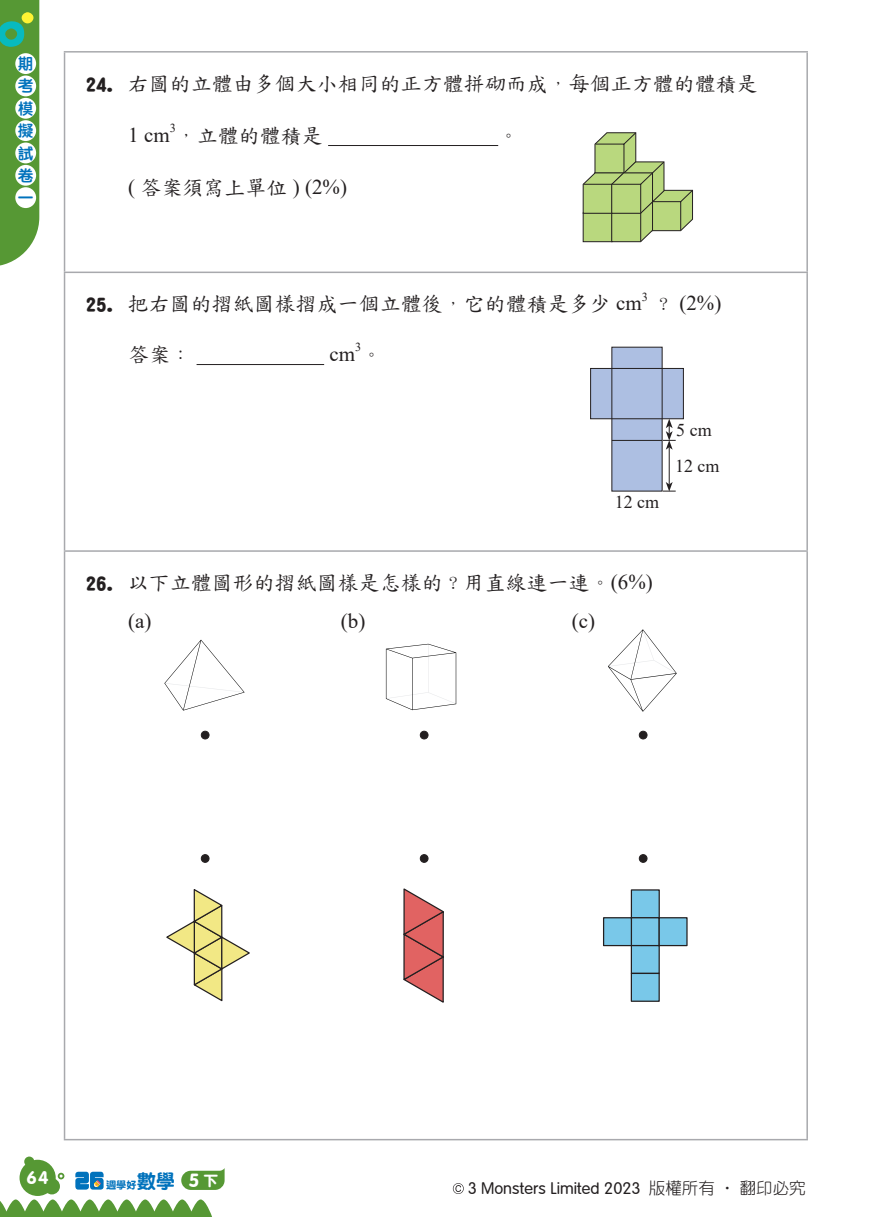
<style>
.page{position:relative;width:893px;height:1217px;background:#fff}
.page>*{position:absolute;margin:0;border:0;box-sizing:border-box;transform-origin:0 0}
.內文{font:21px "DFHK Std Kai W5 HKSCS U";color:#231f20}
.MC_3分題{font:21px "Times New Roman";color:#231f20}
.內文-2{font:21px "Times New Roman";color:#231f20}
.MC_4分題{font:21px "DFHK Std Kai W5 HKSCS U";color:#231f20}
.MC_4分題-2{font:21px "Times New Roman";color:#231f20}
.內文-3{font:21px "DF Gang Bi W2 WIN BF";color:#231f20}
.內文-4{font:18px "Times New Roman";color:#231f20}
.t1{font:700 18px "INLVAG Round";color:#fff}
.t2{font:300 16.5px "INLVAG Round";color:#231f20}
.t3{font:15px/22.4px "ST Yuanti TC Bold";color:#0072bc}
.內文-5{font:12.3px "Times New Roman";color:#231f20}
.MC_4分題-3{font:12.3px "Times New Roman";color:#231f20}
.t4{font:10.2px "DFN Yuan W9 WIN BF";color:#0072bc}
.s1{font-family:"DFN Yuan W9 WIN BF"}
.s2{font-family:"DF Gang Bi W2 WIN BF"}
.s3{font-family:"Times New Roman"}
.s4{font-size:19.35px}
.s5{font-family:"INLVAG Round";font-weight:700;font-size:18.6px;color:#fff}
.s6{font-family:"DF Yuan Lt HK BF";font-weight:400}
</style>
<div class="page">
<svg style="left:0;top:0;width:39px;height:266px;background:#5fa148"></svg>
<div style="left:15px;top:75px;width:21px;height:21px;background:#fff;border-radius:50%"></div>
<div style="left:15px;top:98px;width:21px;height:21px;background:#fff;border-radius:50%"></div>
<div style="left:15px;top:53px;width:21px;height:21px;background:#fff;border-radius:50%"></div>
<div style="left:15px;top:120px;width:21px;height:21px;background:#fff;border-radius:50%"></div>
<div style="left:15px;top:142px;width:21px;height:21px;background:#fff;border-radius:50%"></div>
<div style="left:15px;top:165px;width:21px;height:21px;background:#fff;border-radius:50%"></div>
<svg style="left:0;top:1199px;width:212px;height:17px"></svg>
<div style="left:20px;top:1159px;width:36px;height:36px;background:#569834;border-radius:50%"></div>
<div style="left:24px;top:1156px;width:10px;height:10px;background:#569834;border-radius:50%"></div>
<div style="left:44px;top:1177px;width:16px;height:17px;background:#569834;border-radius:50%"></div>
<svg style="left:58px;top:1172px;width:6px;height:7px"></svg>
<svg style="left:75px;top:1171px;width:29px;height:19px"></svg>
<svg style="left:181px;top:1168px;width:44px;height:21px"></svg>
<svg style="left:453px;top:1183px;width:11px;height:10px"></svg>
<hr style="left:64px;top:51px;width:744px;height:2px;background:#a8a9ad">
<hr style="left:64px;top:53px;width:1px;height:218px;background:#a8a9ad">
<hr style="left:806px;top:53px;width:2px;height:218px;background:#a8a9ad">
<hr style="left:64px;top:271px;width:744px;height:2px;background:#a8a9ad">
<hr style="left:64px;top:273px;width:1px;height:277px;background:#a8a9ad">
<hr style="left:806px;top:273px;width:2px;height:277px;background:#a8a9ad">
<hr style="left:64px;top:550px;width:744px;height:1px;background:#a8a9ad">
<hr style="left:64px;top:551px;width:1px;height:587px;background:#a8a9ad">
<hr style="left:806px;top:551px;width:2px;height:587px;background:#a8a9ad">
<hr style="left:64px;top:1138px;width:744px;height:2px;background:#a8a9ad">
<hr style="left:328px;top:145px;width:170px;height:1px;background:#231f20">
<hr style="left:197px;top:364px;width:127px;height:1px;background:#231f20">
<div style="left:15px;top:187px;width:21px;height:21px;background:#fff;border-radius:50%"></div>
<div style="left:590px;top:368px;width:94px;height:51px;border:1px solid #231f20"></div>
<svg style="left:591px;top:347px;width:92px;height:144px"></svg>
<svg style="left:164px;top:639px;width:80px;height:71px"></svg>
<svg style="left:386px;top:643px;width:70px;height:67px"></svg>
<svg style="left:608px;top:629px;width:69px;height:82px"></svg>
<div style="left:201px;top:854px;width:8px;height:8px;background:#231f20;border-radius:50%"></div>
<div style="left:201px;top:854px;width:8px;height:8px;border:1px solid #231f20;border-radius:50%"></div>
<div style="left:639px;top:854px;width:8px;height:8px;background:#231f20;border-radius:50%"></div>
<div style="left:639px;top:854px;width:8px;height:8px;border:1px solid #231f20;border-radius:50%"></div>
<div style="left:420px;top:854px;width:8px;height:8px;background:#231f20;border-radius:50%"></div>
<div style="left:420px;top:854px;width:8px;height:8px;border:1px solid #231f20;border-radius:50%"></div>
<div style="left:201px;top:731px;width:8px;height:7px;background:#231f20;border-radius:50%"></div>
<div style="left:201px;top:730px;width:8px;height:9px;border:1px solid #231f20;border-radius:50%"></div>
<div style="left:639px;top:731px;width:8px;height:7px;background:#231f20;border-radius:50%"></div>
<div style="left:639px;top:730px;width:8px;height:9px;border:1px solid #231f20;border-radius:50%"></div>
<div style="left:420px;top:731px;width:8px;height:7px;background:#231f20;border-radius:50%"></div>
<div style="left:420px;top:730px;width:8px;height:9px;border:1px solid #231f20;border-radius:50%"></div>
<svg style="left:166px;top:889px;width:84px;height:113px"></svg>
<svg style="left:403px;top:888px;width:41px;height:115px"></svg>
<div style="left:631px;top:889px;width:28px;height:28px;background:#79c8e9"></div>
<div style="left:631px;top:889px;width:29px;height:29px;border:1px solid #231f20"></div>
<div style="left:631px;top:917px;width:28px;height:28px;background:#79c8e9"></div>
<div style="left:631px;top:916px;width:29px;height:30px;border:1px solid #231f20"></div>
<div style="left:604px;top:917px;width:27px;height:28px;background:#79c8e9"></div>
<div style="left:603px;top:916px;width:29px;height:29px;border:1px solid #231f20"></div>
<div style="left:631px;top:945px;width:28px;height:28px;background:#79c8e9"></div>
<div style="left:631px;top:944px;width:29px;height:29px;border:1px solid #231f20"></div>
<div style="left:659px;top:917px;width:28px;height:28px;background:#79c8e9"></div>
<div style="left:659px;top:916px;width:29px;height:29px;border:1px solid #231f20"></div>
<div style="left:631px;top:973px;width:28px;height:27px;background:#79c8e9"></div>
<div style="left:631px;top:972px;width:29px;height:29px;border:1px solid #231f20"></div>
<svg style="left:583px;top:132px;width:110px;height:110px"></svg>
<p class="t3" style="left:18px;top:52px;width:16px">期</p>
<p class="t3" style="left:18px;top:74px;width:16px">考模</p>
<p class="t3" style="left:18px;top:119px;width:16px;text-align:justify">擬試卷</p>
<p class="t3" style="left:18px;top:186px;width:16px">一</p>
<p class="內文" style="left:86px;top:73px;width:673px"><span class="s1">24.</span> 右圖的立體由多個大小相同的正方體拼砌而成<span class="s2">，</span>每個正方體的體積是</p>
<p class="內文" style="left:128px;top:125px;width:196px"><span class="s3">1 cm</span> <span class="s2">，</span>立體的體積是</p>
<p class="內文-5" style="left:170px;top:119px;width:8px">3</p>
<p class="內文-3" style="left:498px;top:125px;width:22px">。</p>
<p class="內文" style="left:128px;top:177px;width:220px"><span class="s3">(</span> 答案須寫上單位 <span class="s3">) (2%)</span></p>
<p class="內文" style="left:86px;top:293px;width:557px"><span class="s1">25.</span> 把右圖的摺紙圖樣摺成一個立體後<span class="s2">，</span>它的體積是多少 <span class="s3">cm</span></p>
<p class="內文-5" style="left:642px;top:288px;width:8px">3</p>
<p class="內文-2" style="left:653px;top:288px;width:70px"><span class="s2">？</span> (2%)</p>
<p class="MC_4分題" style="left:128px;top:344px;width:64px">答案<span class="s2">：</span></p>
<p class="MC_4分題-2" style="left:329px;top:339px;width:54px">cm<span class="s2">。</span></p>
<p class="MC_4分題-3" style="left:355px;top:338px;width:8px">3</p>
<p class="內文-4" style="left:615px;top:489px;width:46px">12 cm</p>
<p class="內文-4" style="left:676px;top:417px;width:37px">5 cm</p>
<p class="內文-4" style="left:675px;top:452px;width:46px">12 cm</p>
<p class="內文" style="left:86px;top:572px;width:568px"><span class="s1">26.</span> 以下立體圖形的摺紙圖樣是怎樣的<span class="s2">？</span>用直線連一連<span class="s2">。</span><span class="s3">(6%)</span></p>
<p class="MC_3分題" style="left:128px;top:606px;width:25px">(a)</p>
<p class="MC_3分題" style="left:341px;top:606px;width:26px">(b)</p>
<p class="MC_3分題" style="left:572px;top:606px;width:25px">(c)</p>
<p class="t1" style="left:26px;top:1166px;width:25px">64</p>
<p class="t4" style="left:106px;top:1179px;width:114px">週學好<span class="s4">數學</span> <span class="s5">5</span> <sup>下</sup></p>
<p class="t2" style="left:468px;top:1178px;width:339px">3 Monsters Limited 2023 <span class="s6">版權所有 ˙ 翻印必究</span></p>
</div>
